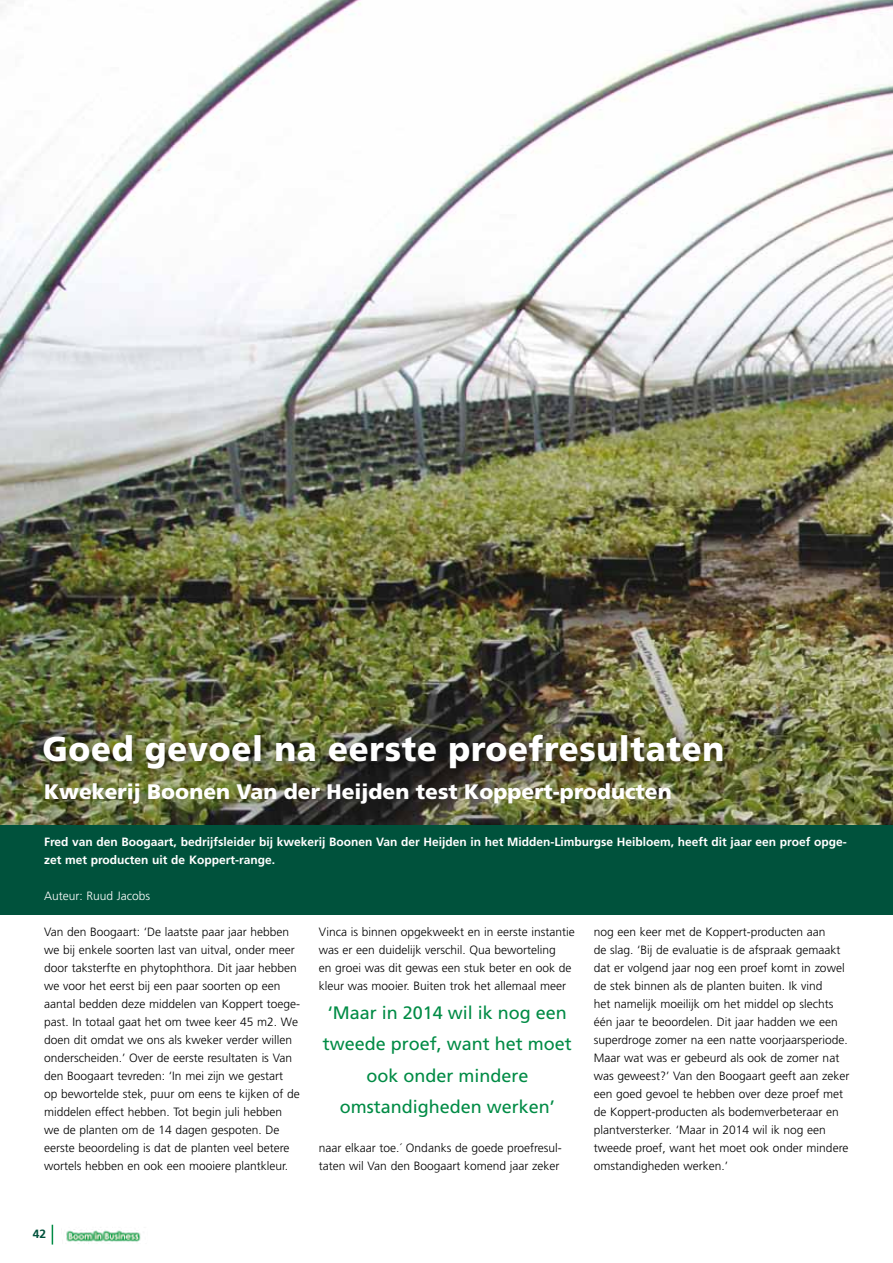
<style>
.page{position:relative;width:893px;height:1263px;background:#fff}
.page>*{position:absolute;margin:0;border:0;box-sizing:border-box;transform-origin:0 0}
.t1{font:900 34.5px "Frutiger";letter-spacing:.02em;color:#fff;scale:.95 1}
.t2{font:900 21px "Frutiger";color:#fff}
.t3{font:18px/31.5px "Frutiger";color:#008b45;text-align:center}
.t4{font:300 12px/18px "Frutiger";color:#000}
.t5{font:700 12px/18px "Frutiger";color:#fff}
.t6{font:300 12px "Frutiger";color:#fff}
.t7{font:700 12px "Frutiger";color:#00523c}
</style>
<div class="page">
<svg style="left:52px;top:1225px;width:1px;height:19px"></svg>
<img style="left:66px;top:1229px;width:75px;height:15px">
<img style="left:0;top:0;width:893px;height:825px">
<div style="left:0;top:825px;width:893px;height:90px;background:#00523c"></div>
<div style="left:39px;top:729px;width:694px;height:50px;background:#000;opacity:.5"></div>
<h1 class="t1" style="left:42px;top:728px;width:719px">Goed gevoel na eerste proefresultaten</h1>
<h2 class="t2" style="left:44px;top:779px;width:629px">Kwekerij Boonen Van der Heijden test Koppert-producten</h2>
<p class="t5" style="left:44px;top:833px;width:804px">Fred van den Boogaart, bedrijfsleider bij kwekerij Boonen Van der Heijden in het Midden-Limburgse Heibloem, heeft dit jaar een proef opge&shy;zet met producten uit de Koppert-range.</p>
<p class="t6" style="left:44px;top:889px;width:108px">Auteur: Ruud Jacobs</p>
<p class="t4" style="left:44px;top:923px;width:258px">Van den Boogaart: ‘De laatste paar jaar hebben we bij enkele soorten last van uitval, onder meer door taksterfte en phytophthora. Dit jaar hebben we voor het eerst bij een paar soorten op een aantal bedden deze middelen van Koppert toege&shy;past. In totaal gaat het om twee keer 45 m2. We doen dit omdat we ons als kweker verder willen onderscheiden.’ Over de eerste resultaten is Van den Boogaart tevreden: ‘In mei zijn we gestart<br>op bewortelde stek, puur om eens te kijken of de middelen effect hebben. Tot begin juli hebben we de planten om de 14 dagen gespoten. De eerste beoordeling is dat de planten veel betere wortels hebben en ook een mooiere plantkleur.</p>
<p class="t4" style="left:319px;top:923px;width:257px">Vinca is binnen opgekweekt en in eerste instantie was er een duidelijk verschil. Qua beworteling<br>en groei was dit gewas een stuk beter en ook de kleur was mooier. Buiten trok het allemaal meer</p>
<h3 class="t3" style="left:323px;top:996px;width:251px">‘Maar in 2014 wil ik nog een tweede proef, want het moet ook onder mindere omstandigheden werken’</h3>
<p class="t4" style="left:319px;top:1139px;width:244px">naar elkaar toe.´ Ondanks de goede proefresul&shy;taten wil Van den Boogaart komend jaar zeker</p>
<p class="t4" style="left:594px;top:923px;width:257px">nog een keer met de Koppert-producten aan<br>de slag. ‘Bij de evaluatie is de afspraak gemaakt dat er volgend jaar nog een proef komt in zowel de stek binnen als de planten buiten. Ik vind<br>het namelijk moeilijk om het middel op slechts één jaar te beoordelen. Dit jaar hadden we een superdroge zomer na een natte voorjaarsperiode.<br>Maar wat was er gebeurd als ook de zomer nat was geweest?’ Van den Boogaart geeft aan zeker een goed gevoel te hebben over deze proef met de Koppert-producten als bodemverbeteraar en plantversterker. ‘Maar in 2014 wil ik nog een tweede proef, want het moet ook onder mindere omstandigheden werken.’</p>
<p class="t7" style="left:33px;top:1227px;width:15px">42</p>
</div>
